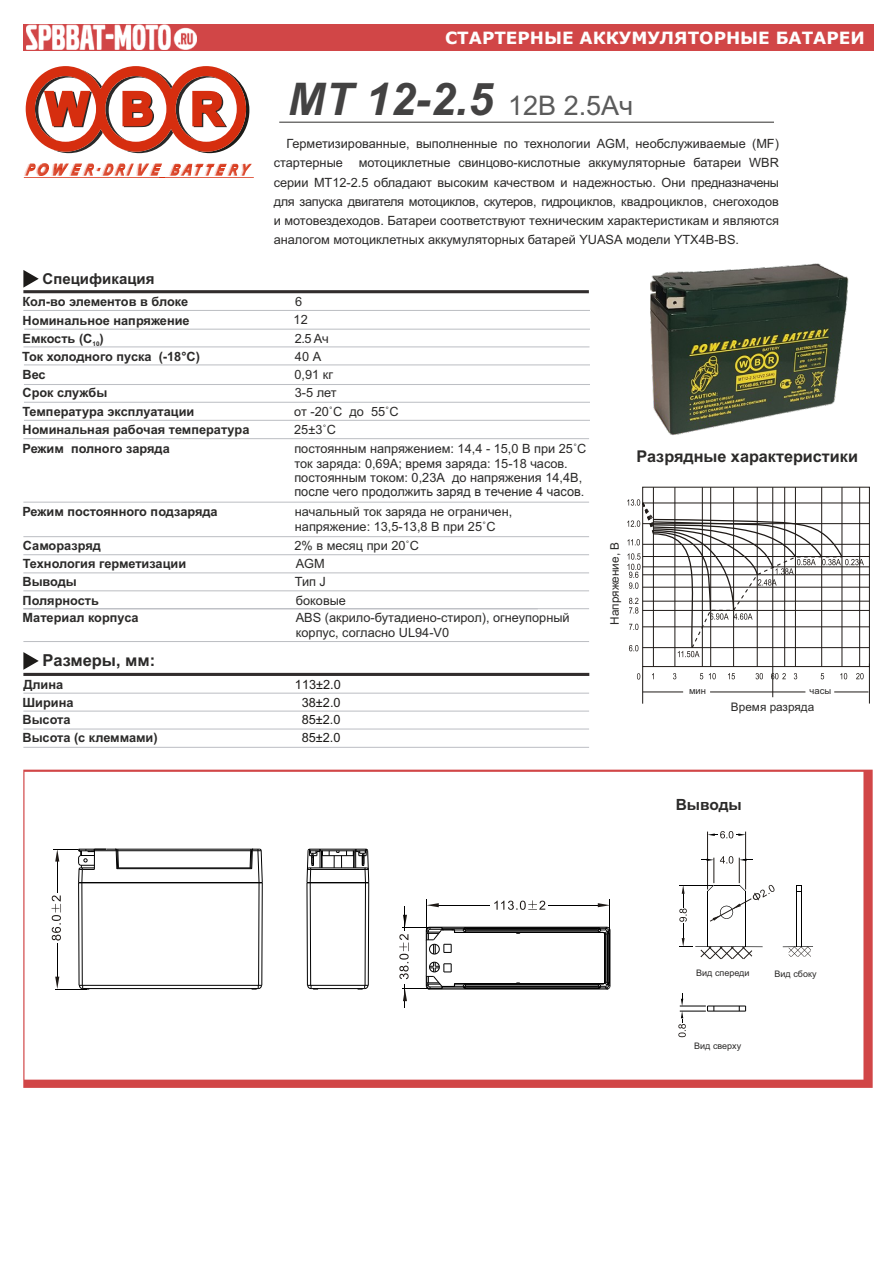
<style>
.page{position:relative;width:893px;height:1263px;background:#fff}
.page>*{position:absolute;margin:0;border:0;box-sizing:border-box;transform-origin:0 0}
.t1{font:italic 700 45px "Arial";color:#434242}
.t2{font:700 16.95px "Verdana";color:#fefefe}
.t3{font:700 16.5px "Arial";color:#2b2a29}
.t4{font:700 16.2px "Arial";color:#2b2a29}
.t5{font:700 15.45px "Arial";color:#2b2a29}
.t6{font:700 15px "Arial";color:#2b2a29}
.t7{font:12.75px/19px "Arial";color:#2b2a29}
.t8{font:700 12.75px/18.8px "Arial";color:#2b2a29}
.t9{font:12.75px "Arial";color:#1d1b19}
.t10{font:11.85px "Arial";color:#2b2a29}
.t11{font:11.7px "Arial";color:#2b2a29}
.t12{font:9.45px "Arial";color:#2b2a29}
.t13{font:9px "Arial";color:#2b2a29}
.s1{font-weight:400;font-style:normal;font-size:27px;color:#5b5b5b}
</style>
<div class="page">
<div style="left:23px;top:24px;width:850px;height:26px;background:#d14647"></div>
<svg style="left:26px;top:66px;width:223px;height:87px"></svg>
<svg style="left:24px;top:163px;width:230px;height:15px"></svg>
<hr style="left:23px;top:310px;width:567px;height:1px;background:#bdbfc4">
<hr style="left:24px;top:329px;width:566px;height:1px;background:#bdbfc4">
<hr style="left:24px;top:384px;width:566px;height:1px;background:#bdbfc4">
<hr style="left:24px;top:365px;width:566px;height:1px;background:#bdbfc4">
<hr style="left:24px;top:402px;width:566px;height:1px;background:#bdbfc4">
<hr style="left:24px;top:420px;width:566px;height:1px;background:#bdbfc4">
<hr style="left:23px;top:438px;width:566px;height:1px;background:#bdbfc4">
<hr style="left:23px;top:502px;width:566px;height:1px;background:#bdbfc4">
<hr style="left:23px;top:554px;width:566px;height:1px;background:#bdbfc4">
<hr style="left:23px;top:536px;width:566px;height:1px;background:#bdbfc4">
<hr style="left:23px;top:572px;width:566px;height:1px;background:#bdbfc4">
<hr style="left:23px;top:590px;width:566px;height:1px;background:#bdbfc4">
<hr style="left:23px;top:290px;width:566px;height:3px;background:#312d2d">
<hr style="left:23px;top:673px;width:566px;height:3px;background:#312d2d">
<svg style="left:23px;top:270px;width:16px;height:18px"></svg>
<svg style="left:23px;top:652px;width:16px;height:18px"></svg>
<hr style="left:23px;top:693px;width:566px;height:1px;background:#bdbfc4">
<hr style="left:23px;top:711px;width:566px;height:1px;background:#bdbfc4">
<hr style="left:23px;top:347px;width:566px;height:1px;background:#bdbfc4">
<hr style="left:23px;top:608px;width:566px;height:1px;background:#bdbfc4">
<hr style="left:23px;top:641px;width:566px;height:1px;background:#bdbfc4">
<hr style="left:642px;top:666px;width:1px;height:38px;background:#1f1a17">
<hr style="left:772px;top:666px;width:1px;height:31px;background:#1f1a17">
<hr style="left:643px;top:692px;width:40px;height:1px;background:#1f1a17">
<hr style="left:834px;top:692px;width:34px;height:1px;background:#1f1a17">
<hr style="left:710px;top:692px;width:95px;height:1px;background:#1f1a17">
<hr style="left:869px;top:663px;width:1px;height:40px;background:#1f1a17">
<hr style="left:279px;top:122px;width:495px;height:1px;background:#1d1b19">
<div style="left:642px;top:487px;width:228px;height:180px;border:1px solid #1f1a17"></div>
<hr style="left:821px;top:487px;width:1px;height:179px;background:#1f1a17">
<hr style="left:795px;top:487px;width:1px;height:179px;background:#1f1a17">
<hr style="left:772px;top:487px;width:1px;height:179px;background:#1f1a17">
<hr style="left:784px;top:487px;width:1px;height:179px;background:#1f1a17">
<hr style="left:757px;top:487px;width:1px;height:179px;background:#1f1a17">
<hr style="left:733px;top:487px;width:1px;height:179px;background:#1f1a17">
<hr style="left:710px;top:487px;width:1px;height:179px;background:#1f1a17">
<hr style="left:702px;top:487px;width:1px;height:179px;background:#1f1a17">
<hr style="left:675px;top:487px;width:1px;height:179px;background:#1f1a17">
<hr style="left:653px;top:487px;width:1px;height:179px;background:#1f1a17">
<hr style="left:842px;top:487px;width:1px;height:179px;background:#1f1a17">
<hr style="left:859px;top:487px;width:1px;height:179px;background:#1f1a17">
<hr style="left:643px;top:647px;width:226px;height:1px;background:#1f1a17">
<svg style="left:673px;top:673px;width:3px;height:6px"></svg>
<svg style="left:700px;top:673px;width:3px;height:6px"></svg>
<svg style="left:709px;top:673px;width:7px;height:6px"></svg>
<svg style="left:728px;top:673px;width:7px;height:6px"></svg>
<svg style="left:756px;top:673px;width:7px;height:6px"></svg>
<svg style="left:771px;top:673px;width:15px;height:6px"></svg>
<svg style="left:794px;top:673px;width:3px;height:6px"></svg>
<svg style="left:821px;top:673px;width:3px;height:6px"></svg>
<svg style="left:840px;top:673px;width:7px;height:6px"></svg>
<svg style="left:856px;top:673px;width:8px;height:6px"></svg>
<hr style="left:643px;top:627px;width:226px;height:1px;background:#1f1a17">
<hr style="left:643px;top:544px;width:226px;height:1px;background:#1f1a17">
<hr style="left:643px;top:523px;width:226px;height:1px;background:#1f1a17">
<hr style="left:643px;top:503px;width:226px;height:1px;background:#1f1a17">
<svg style="left:637px;top:673px;width:3px;height:6px"></svg>
<hr style="left:643px;top:567px;width:226px;height:1px;background:#1f1a17">
<hr style="left:643px;top:610px;width:226px;height:1px;background:#1f1a17">
<hr style="left:643px;top:601px;width:226px;height:1px;background:#1f1a17">
<hr style="left:643px;top:587px;width:226px;height:1px;background:#1f1a17">
<hr style="left:643px;top:556px;width:226px;height:1px;background:#1f1a17">
<hr style="left:643px;top:574px;width:226px;height:1px;background:#1f1a17">
<svg style="left:627px;top:499px;width:237px;height:158px"></svg>
<svg style="left:23px;top:770px;width:850px;height:318px"></svg>
<hr style="left:23px;top:729px;width:566px;height:1px;background:#bdbfc4">
<hr style="left:23px;top:747px;width:566px;height:1px;background:#bdbfc4">
<img style="left:650px;top:263px;width:199px;height:172px">
<img style="left:26px;top:25px;width:170px;height:25px">
<h2 class="t2" style="left:445px;top:31px;width:421px">СТАРТЕРНЫЕ АККУМУЛЯТОРНЫЕ БАТАРЕИ</h2>
<h1 class="t1" style="left:288px;top:83px;width:347px">MT 12-2.5 <span class="s1">12В 2.5Ач</span></h1>
<p class="t6" style="left:43px;top:273px;width:114px">Спецификация</p>
<p class="t8" style="left:22px;top:293px;width:169px">Кол-во элементов в блоке<br>Номинальное напряжение</p>
<p class="t8" style="left:23px;top:330px;width:83px">Емкость (C )<sub>10</sub></p>
<p class="t7" style="left:274px;top:135px;width:507px;text-align:justify;text-indent:13px">Герметизированные, выполненные по технологии AGM, необслуживаемые (MF) стартерные мотоциклетные свинцово-кислотные аккумуляторные батареи WBR серии МТ12-2.5 обладают высоким качеством и надежностью. Они предназначены для запуска двигателя мотоциклов, скутеров, гидроциклов, квадроциклов, снегоходов и мотовездеходов. Батареи соответствуют техническим характеристикам и являются аналогом мотоциклетных аккумуляторных батарей YUASA модели YTX4B-BS.</p>
<p class="t7" style="left:295px;top:293px;width:9px">6</p>
<p class="t7" style="left:294px;top:312px;width:16px">12</p>
<p class="t7" style="left:295px;top:330px;width:35px">2.5 Aч</p>
<p class="t8" style="left:22px;top:348px;width:179px">Ток холодного пуска (-18°С)</p>
<p class="t7" style="left:295px;top:348px;width:28px">40 А</p>
<p class="t8" style="left:22px;top:366px;width:25px">Вес</p>
<p class="t7" style="left:295px;top:366px;width:40px">0,91 кг</p>
<p class="t8" style="left:22px;top:385px;width:86px">Срок службы</p>
<p class="t7" style="left:295px;top:384px;width:43px">3-5 лет</p>
<p class="t8" style="left:22px;top:403px;width:173px">Температура эксплуатации</p>
<p class="t8" style="left:22px;top:421px;width:228px">Номинальная рабочая температура</p>
<p class="t7" style="left:294px;top:404px;width:106px;line-height:18.1px">от -20˚С до 55˚С<br>25±3˚С</p>
<p class="t8" style="left:23px;top:440px;width:149px">Режим полного заряда</p>
<p class="t7" style="left:294px;top:443px;width:294px;line-height:14.2px">постоянным напряжением: 14,4 - 15,0 В при 25˚С ток заряда: 0,69А; время заряда: 15-18 часов. постоянным током: 0,23А до напряжения 14,4В, после чего продолжить заряд в течение 4 часов.</p>
<p class="t8" style="left:22px;top:504px;width:197px">Режим постоянного подзаряда</p>
<p class="t7" style="left:295px;top:506px;width:219px;line-height:14.2px">начальный ток заряда не ограничен, напряжение: 13,5-13,8 В при 25˚С</p>
<p class="t8" style="left:23px;top:537px;width:80px">Саморазряд</p>
<p class="t7" style="left:294px;top:537px;width:126px">2% в месяц при 20˚С</p>
<p class="t8" style="left:23px;top:556px;width:165px">Технология герметизации</p>
<p class="t7" style="left:296px;top:556px;width:31px">AGM</p>
<p class="t8" style="left:22px;top:573px;width:56px">Выводы</p>
<p class="t7" style="left:295px;top:573px;width:33px">Тип J</p>
<p class="t8" style="left:23px;top:592px;width:78px">Полярность</p>
<p class="t7" style="left:296px;top:592px;width:52px">боковые</p>
<p class="t8" style="left:23px;top:610px;width:118px">Материал корпуса</p>
<p class="t7" style="left:296px;top:612px;width:275px;line-height:14.2px">ABS (акрило-бутадиено-стирол), огнеупорный корпус, согласно UL94-V0</p>
<p class="t3" style="left:43px;top:654px;width:114px">Размеры, мм:</p>
<p class="t8" style="left:22px;top:676px;width:53px;line-height:18.1px">Длина<br>Ширина</p>
<p class="t9" style="left:295px;top:679px;width:47px">113±2.0</p>
<p class="t9" style="left:302px;top:698px;width:40px">38±2.0</p>
<p class="t8" style="left:22px;top:711px;width:49px">Высота</p>
<p class="t9" style="left:302px;top:715px;width:40px">85±2.0</p>
<p class="t8" style="left:22px;top:729px;width:137px">Высота (с клеммами)</p>
<p class="t9" style="left:302px;top:733px;width:40px">85±2.0</p>
<p class="t4" style="left:636px;top:450px;width:223px">Разрядные характеристики</p>
<p class="t10" style="left:610px;top:625px;width:84px;rotate:-90deg">Напряжение, В</p>
<p class="t12" style="left:689px;top:687px;width:18px">мин</p>
<p class="t12" style="left:810px;top:687px;width:23px">часы</p>
<p class="t11" style="left:731px;top:703px;width:85px">Время разряда</p>
<p class="t5" style="left:676px;top:799px;width:67px">Выводы</p>
<p class="t13" style="left:696px;top:969px;width:55px">Вид спереди</p>
<p class="t13" style="left:775px;top:970px;width:43px">Вид сбоку</p>
<p class="t13" style="left:694px;top:1042px;width:48px">Вид сверху</p>
</div>
